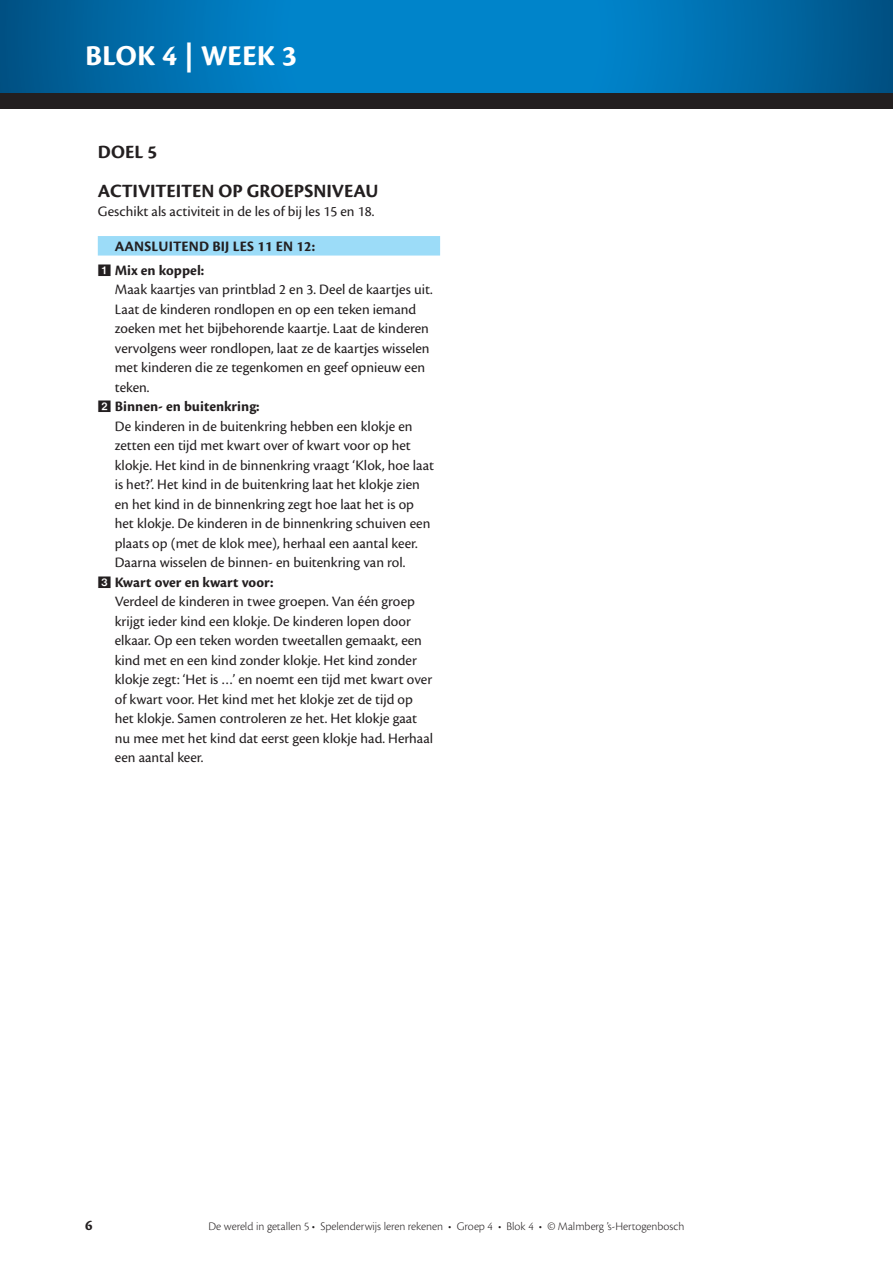
<style>
.page{position:relative;width:893px;height:1263px;background:#fff}
.page>*{position:absolute;margin:0;border:0;box-sizing:border-box;transform-origin:0 0}
.t1{font:30px "Cronos Pro Bold Capt";color:#fff}
.t2{font:700 19.5px/39px "Cronos Pro";color:#231f20}
.t3{font:15px/19.5px "Cronos Pro";color:#231f20}
.t4{font:700 15px/24px "Cronos Pro";letter-spacing:.005em;color:#231f20}
.t5{font:300 12px "Cronos Pro";letter-spacing:-.005em;color:#231f20}
.s1{color:#fff}
.s2{font-weight:700}
</style>
<div class="page">
<div style="left:98px;top:236px;width:342px;height:20px;background:#9cdcf8"></div>
<svg style="left:0;top:0;width:893px;height:93px;background:#0073b4"></svg>
<div style="left:0;top:93px;width:893px;height:15px;background:#231f20"></div>
<h1 class="t1" style="left:85px;top:38px;width:214px">BLOK 4 | WEEK 3</h1>
<h2 class="t2" style="left:98px;top:133px;width:282px">DOEL 5<br>ACTIVITEITEN OP GROEPSNIVEAU</h2>
<p class="t3" style="left:98px;top:202px;width:278px">Geschikt als activiteit in de les of bij les 15 en 18.</p>
<p class="t4" style="left:115px;top:234px;width:202px">AANSLUITEND BIJ LES 11 EN 12:<br>Mix en koppel:</p>
<p class="t3" style="left:115px;top:280px;width:320px">Maak kaartjes van printblad 2 en 3. Deel de kaartjes uit.<br>Laat de kinderen rondlopen en op een teken iemand zoeken met het bijbehorende kaartje. Laat de kinderen vervolgens weer rondlopen, laat ze de kaartjes wisselen met kinderen die ze tegenkomen en geef opnieuw een teken.</p>
<p class="t4" style="left:115px;top:395px;width:146px">Binnen- en buitenkring:</p>
<p class="t3" style="left:115px;top:416px;width:321px">De kinderen in de buitenkring hebben een klokje en zetten een tijd met kwart over of kwart voor op het klokje. Het kind in de binnenkring vraagt ‘Klok, hoe laat is het?’. Het kind in de buitenkring laat het klokje zien en het kind in de binnenkring zegt hoe laat het is op het klokje. De kinderen in de binnenkring schuiven een plaats op (met de klok mee), herhaal een aantal keer.<br>Daarna wisselen de binnen- en buitenkring van rol.</p>
<p class="t3" style="left:115px;top:572px;width:320px;text-indent:-17px"><span class="s1">✓</span> <span class="s2">Kwart over en kwart voor:<br></span>Verdeel de kinderen in twee groepen. Van één groep krijgt ieder kind een klokje. De kinderen lopen door elkaar. Op een teken worden tweetallen gemaakt, een kind met en een kind zonder klokje. Het kind zonder klokje zegt: ‘Het is …’ en noemt een tijd met kwart over of kwart voor. Het kind met het klokje zet de tijd op het klokje. Samen controleren ze het. Het klokje gaat nu mee met het kind dat eerst geen klokje had. Herhaal een aantal keer.</p>
<p class="t4" style="left:85px;top:1214px;width:9px">6</p>
<p class="t5" style="left:208px;top:1220px;width:477px">De wereld in getallen 5 • Spelenderwijs leren rekenen • Groep 4 • Blok 4 • © Malmberg ’s-Hertogenbosch</p>
</div>
